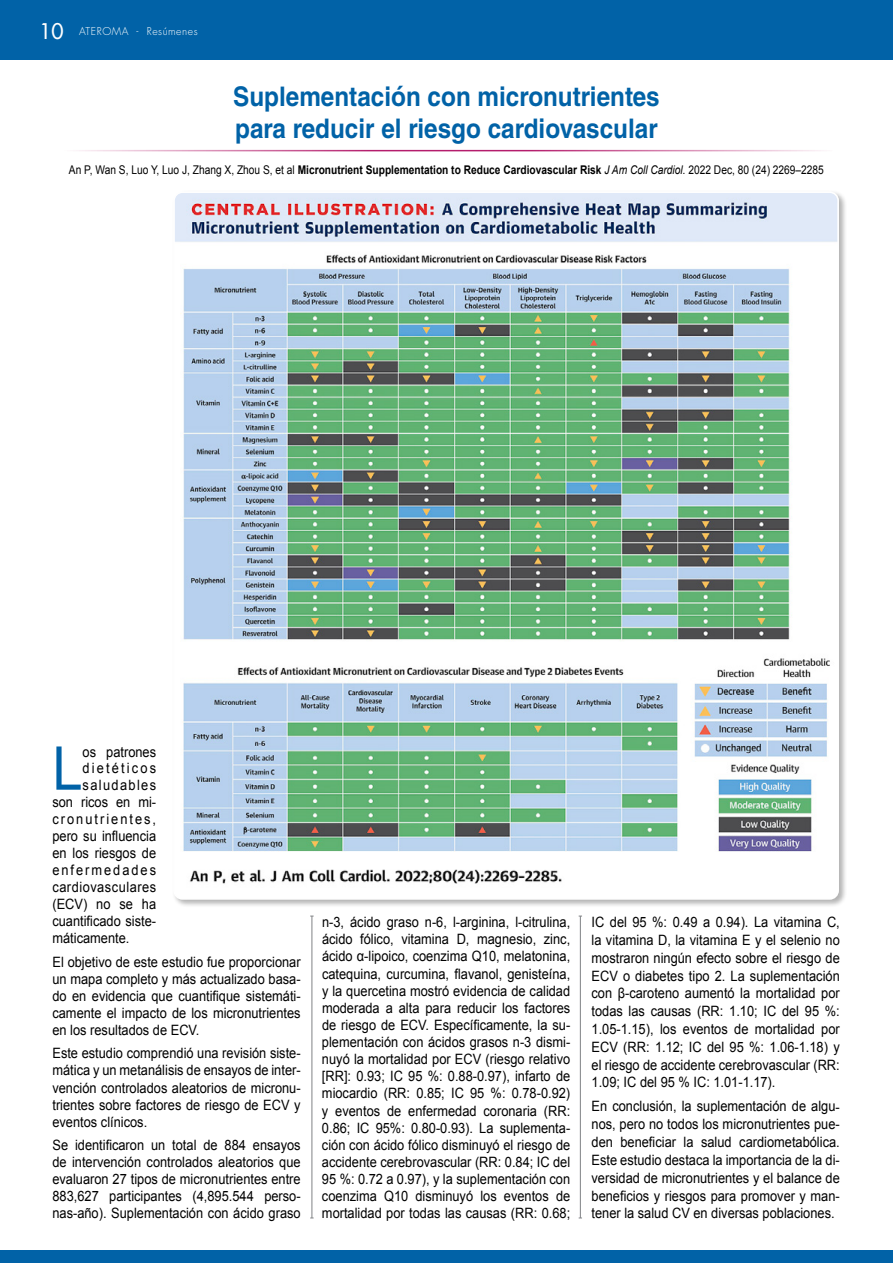
<style>
.page{position:relative;width:893px;height:1263px;background:#fff}
.page>*{position:absolute;margin:0;border:0;box-sizing:border-box;transform-origin:0 0}
.t1{font:60.3px "Arial";color:#0162a7;scale:.9 1}
.t2{font:700 27px/32.4px "Helvetica LT Std";color:#0162a7;scale:.9 1}
.t3{font:14.25px/17.1px "Arial";color:#000;text-align:justify;scale:.9 1}
.t4{font:14.25px "Arial";letter-spacing:.155em;color:#000;scale:.9 1}
.t5{font:14.25px "Arial";letter-spacing:.04em;color:#000;scale:.9 1}
.t6{font:14.25px "Arial";letter-spacing:.17em;color:#000;scale:.9 1}
.t7{font:14.25px "Arial";letter-spacing:.105em;color:#000;scale:.9 1}
.t8{font:12px "Arial";color:#000;scale:.85 1}
.t9{font:300 10.5px "Futura Std";letter-spacing:.05em;color:#fff}
.s1{font-weight:500;font-size:21px}
.s2{font-weight:700}
.s3{font-style:italic}
</style>
<div class="page">
<div style="left:0;top:0;width:893px;height:60px;background:#0162a7"></div>
<hr style="left:61px;top:150px;width:771px;height:1px;background:#b41d6c">
<div style="left:0;top:1250px;width:893px;height:13px;background:#0162a7"></div>
<div style="left:171px;top:190px;width:676px;height:718px;background:#000;opacity:.3"></div>
<img style="left:174px;top:192px;width:664px;height:707px">
<hr style="left:312px;top:916px;width:1px;height:302px;background:#808285">
<hr style="left:580px;top:916px;width:1px;height:302px;background:#808285">
<p class="t9" style="left:40px;top:25px;width:160px"><span class="s1">10</span> ATEROMA - Resúmenes</p>
<h2 class="t2" style="left:233px;top:79px;width:475px">Suplementación con micronutrientes para reducir el riesgo cardiovascular</h2>
<p class="t8" style="left:69px;top:161px;width:890px">An P, Wan S, Luo Y, Luo J, Zhang X, Zhou S, et al <span class="s2">Micronutrient Supplementation to Reduce Cardiovascular Risk</span> <span class="s3">J Am Coll Cardiol.</span> 2022 Dec, 80 (24) 2269–2285</p>
<h1 class="t1" style="left:52px;top:729px;width:35px">L</h1>
<p class="t3" style="left:83px;top:743px;width:83px">os patrones</p>
<p class="t6" style="left:83px;top:759px;width:83px">dietéticos</p>
<p class="t7" style="left:83px;top:775px;width:83px">saludables</p>
<p class="t3" style="left:52px;top:793px;width:117px">son ricos en mi-</p>
<p class="t4" style="left:52px;top:809px;width:117px">cronutrientes,</p>
<p class="t3" style="left:52px;top:827px;width:117px">pero su influencia</p>
<p class="t3" style="left:52px;top:844px;width:117px">en los riesgos de</p>
<p class="t4" style="left:52px;top:861px;width:117px">enfermedades</p>
<p class="t5" style="left:52px;top:878px;width:117px">cardiovasculares</p>
<p class="t3" style="left:52px;top:896px;width:117px">(ECV) no se ha</p>
<p class="t3" style="left:52px;top:913px;width:117px">cuantificado siste-</p>
<p class="t3" style="left:52px;top:930px;width:87px">máticamente.</p>
<p class="t3" style="left:52px;top:953px;width:277px">El objetivo de este estudio fue proporcionar un mapa completo y más actualizado basa&shy;do en evidencia que cuantifique sistemáti&shy;camente el impacto de los micronutrientes en los resultados de ECV.</p>
<p class="t3" style="left:52px;top:1045px;width:277px">Este estudio comprendió una revisión siste&shy;mática y un metanálisis de ensayos de inter&shy;vención controlados aleatorios de micronu&shy;trientes sobre factores de riesgo de ECV y eventos clínicos.</p>
<p class="t3" style="left:52px;top:1137px;width:277px">Se identificaron un total de 884 ensayos de intervención controlados aleatorios que evaluaron 27 tipos de micronutrientes entre 883,627 participantes (4,895.544 perso&shy;nas-año). Suplementación con ácido graso</p>
<p class="t3" style="left:322px;top:914px;width:277px">n-3, ácido graso n-6, l-arginina, l-citrulina, ácido fólico, vitamina D, magnesio, zinc, ácido α-lipoico, coenzima Q10, melatonina, catequina, curcumina, flavanol, genisteína, y la quercetina mostró evidencia de calidad moderada a alta para reducir los factores de riesgo de ECV. Específicamente, la su&shy;plementación con ácidos grasos n-3 dismi&shy;nuyó la mortalidad por ECV (riesgo relativo [RR]: 0.93; IC 95 %: 0.88-0.97), infarto de miocardio (RR: 0.85; IC 95 %: 0.78-0.92) y eventos de enfermedad coronaria (RR:<br>0.86; IC 95%: 0.80-0.93). La suplementa&shy;ción con ácido fólico disminuyó el riesgo de accidente cerebrovascular (RR: 0.84; IC del 95 %: 0.72 a 0.97), y la suplementación con coenzima Q10 disminuyó los eventos de mortalidad por todas las causas (RR: 0.68;</p>
<p class="t3" style="left:591px;top:913px;width:277px;line-height:17.9px">IC del 95 %: 0.49 a 0.94). La vitamina C, la vitamina D, la vitamina E y el selenio no mostraron ningún efecto sobre el riesgo de ECV o diabetes tipo 2. La suplementación con β-caroteno aumentó la mortalidad por todas las causas (RR: 1.10; IC del 95 %:<br>1.05-1.15), los eventos de mortalidad por ECV (RR: 1.12; IC del 95 %: 1.06-1.18) y el riesgo de accidente cerebrovascular (RR:<br>1.09; IC del 95 % IC: 1.01-1.17).</p>
<p class="t3" style="left:591px;top:1098px;width:277px;line-height:17.9px">En conclusión, la suplementación de algu&shy;nos, pero no todos los micronutrientes pue&shy;den beneficiar la salud cardiometabólica.<br>Este estudio destaca la importancia de la di&shy;versidad de micronutrientes y el balance de beneficios y riesgos para promover y man&shy;tener la salud CV en diversas poblaciones.</p>
</div>
